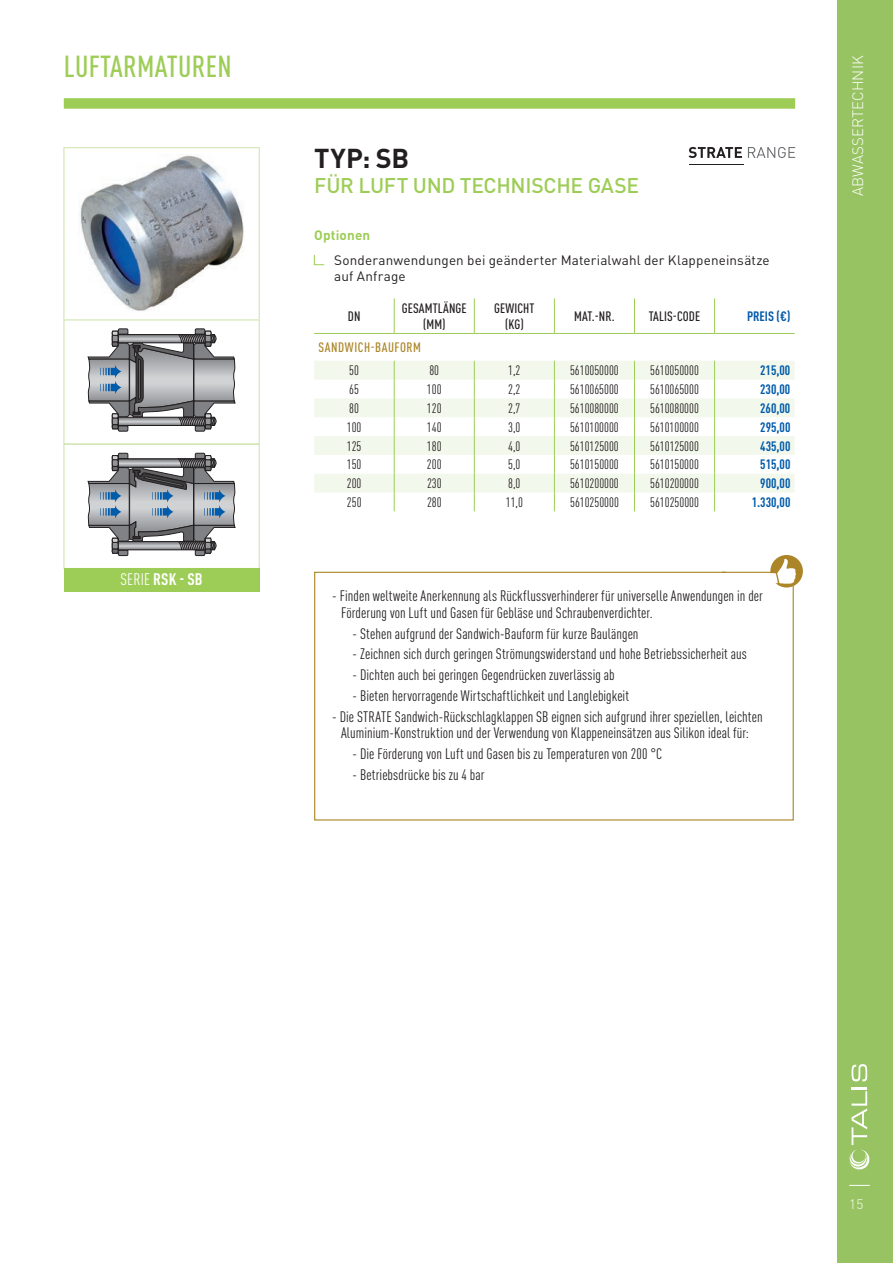
<style>
.page{position:relative;width:893px;height:1263px;background:#fff}
.page>*{position:absolute;margin:0;border:0;box-sizing:border-box;transform-origin:0 0}
.t1{font:500 condensed 30px "DIN Pro";letter-spacing:.01em;color:#9ecd57}
.t2{font:700 27px "DIN Pro";color:#231f20}
.t3{font:500 21px "DIN Pro";letter-spacing:-.015em;color:#9ecd57}
.t4{font:700 condensed 16.5px "DIN Pro";color:#fff}
.t5{font:condensed 15px/16.5px "DIN Pro";letter-spacing:.005em;color:#231f20}
.t6{font:300 15px "DIN Pro";letter-spacing:.01em;color:#fff}
.t7{font:condensed 13.5px "DIN Pro";color:#231f20}
.t8{font:13.5px/16.5px "DIN Pro";letter-spacing:.01em;color:#231f20}
.t9{font:700 condensed 13.5px "DIN Pro";color:#015aaa}
.t10{font:500 condensed 13.5px/16.2px "DIN Pro";letter-spacing:.01em;color:#231f20;text-align:center}
.t11{font:500 condensed 13.5px "DIN Pro";letter-spacing:.04em;color:#ab8527}
.t12{font:700 13.5px "DIN Pro";letter-spacing:.01em;color:#9ecd57}
.t13{font:300 13.5px "DIN Pro";color:#fff}
.s1{font-weight:400}
</style>
<div class="page">
<div style="left:838px;top:0;width:55px;height:1263px;background:#97c362"></div>
<svg style="left:849px;top:1185px;width:21px;height:1px"></svg>
<svg style="left:849px;top:1087px;width:21px;height:83px"></svg>
<svg style="left:851px;top:1064px;width:16px;height:17px"></svg>
<div style="left:64px;top:98px;width:731px;height:11px;background:#9ecd57"></div>
<img style="left:79px;top:155px;width:165px;height:156px">
<div style="left:64px;top:148px;width:195px;height:172px;border:1px solid #cce3aa"></div>
<svg style="left:88px;top:329px;width:147px;height:102px"></svg>
<div style="left:64px;top:320px;width:195px;height:124px;border:1px solid #cce3aa"></div>
<svg style="left:88px;top:453px;width:147px;height:103px"></svg>
<div style="left:64px;top:444px;width:195px;height:124px;border:1px solid #cce3aa"></div>
<div style="left:64px;top:568px;width:195px;height:24px;background:#9ecd57"></div>
<svg style="left:314px;top:255px;width:11px;height:10px"></svg>
<svg style="left:314px;top:571px;width:480px;height:250px"></svg>
<div style="left:770px;top:555px;width:33px;height:32px;background:#ab8527;border-radius:50%"></div>
<svg style="left:768px;top:559px;width:28px;height:25px"></svg>
<svg style="left:689px;top:147px;width:53px;height:11px"></svg>
<svg style="left:748px;top:147px;width:47px;height:11px"></svg>
<hr style="left:689px;top:165px;width:54px;height:1px;background:#231f20">
<svg style="left:314px;top:361px;width:481px;height:131px;fill:#f3f8ec"></svg>
<hr style="left:394px;top:298px;width:1px;height:35px;background:#9ecd57">
<hr style="left:474px;top:298px;width:1px;height:35px;background:#9ecd57">
<hr style="left:554px;top:298px;width:1px;height:35px;background:#9ecd57">
<hr style="left:634px;top:298px;width:1px;height:35px;background:#9ecd57">
<hr style="left:714px;top:298px;width:1px;height:35px;background:#9ecd57">
<hr style="left:314px;top:333px;width:80px;height:1px;background:#9ecd57">
<hr style="left:394px;top:333px;width:80px;height:1px;background:#9ecd57">
<hr style="left:474px;top:333px;width:80px;height:1px;background:#9ecd57">
<hr style="left:554px;top:333px;width:80px;height:1px;background:#9ecd57">
<hr style="left:634px;top:333px;width:81px;height:1px;background:#9ecd57">
<hr style="left:715px;top:333px;width:80px;height:1px;background:#9ecd57">
<svg style="left:394px;top:361px;width:1px;height:150px"></svg>
<svg style="left:474px;top:361px;width:1px;height:150px"></svg>
<svg style="left:554px;top:361px;width:1px;height:150px"></svg>
<svg style="left:634px;top:361px;width:1px;height:150px"></svg>
<svg style="left:714px;top:361px;width:1px;height:150px"></svg>
<h1 class="t1" style="left:64px;top:48px;width:169px">LUFTARMATUREN</h1>
<p class="t4" style="left:121px;top:569px;width:84px"><span class="s1">SERIE</span> RSK - SB</p>
<h2 class="t2" style="left:314px;top:136px;width:96px">TYP: SB</h2>
<h3 class="t3" style="left:314px;top:172px;width:326px">FÜR LUFT UND TECHNISCHE GASE</h3>
<p class="t12" style="left:314px;top:224px;width:58px">Optionen</p>
<p class="t8" style="left:334px;top:250px;width:437px">Sonderanwendungen bei geänderter Materialwahl der Klappeneinsätze auf Anfrage</p>
<p class="t10" style="left:348px;top:308px;width:14px">DN</p>
<p class="t10" style="left:402px;top:300px;width:66px">GESAMTLÄNGE (MM)</p>
<p class="t10" style="left:494px;top:300px;width:42px">GEWICHT (KG)</p>
<p class="t10" style="left:574px;top:308px;width:42px">MAT.-NR.</p>
<p class="t10" style="left:649px;top:308px;width:53px">TALIS-CODE</p>
<p class="t9" style="left:747px;top:308px;width:45px">PREIS (€)</p>
<p class="t11" style="left:318px;top:339px;width:104px">SANDWICH-BAUFORM</p>
<p class="t7" style="left:349px;top:361px;width:11px">50</p>
<p class="t7" style="left:429px;top:361px;width:11px">80</p>
<p class="t7" style="left:508px;top:361px;width:14px">1,2</p>
<p class="t7" style="left:570px;top:361px;width:50px">5610050000</p>
<p class="t7" style="left:650px;top:361px;width:50px">5610050000</p>
<p class="t9" style="left:760px;top:362px;width:32px">215,00</p>
<p class="t7" style="left:349px;top:380px;width:11px">65</p>
<p class="t7" style="left:427px;top:380px;width:16px">100</p>
<p class="t7" style="left:508px;top:380px;width:14px">2,2</p>
<p class="t7" style="left:570px;top:380px;width:50px">5610065000</p>
<p class="t7" style="left:650px;top:380px;width:50px">5610065000</p>
<p class="t9" style="left:760px;top:381px;width:32px">230,00</p>
<p class="t7" style="left:349px;top:398px;width:11px">80</p>
<p class="t7" style="left:427px;top:398px;width:16px">120</p>
<p class="t7" style="left:508px;top:398px;width:14px">2,7</p>
<p class="t7" style="left:570px;top:398px;width:50px">5610080000</p>
<p class="t7" style="left:650px;top:398px;width:50px">5610080000</p>
<p class="t9" style="left:760px;top:400px;width:32px">260,00</p>
<p class="t7" style="left:347px;top:417px;width:16px">100</p>
<p class="t7" style="left:427px;top:417px;width:16px">140</p>
<p class="t7" style="left:508px;top:417px;width:14px">3,0</p>
<p class="t7" style="left:570px;top:417px;width:50px">5610100000</p>
<p class="t7" style="left:650px;top:417px;width:50px">5610100000</p>
<p class="t9" style="left:760px;top:419px;width:32px">295,00</p>
<p class="t7" style="left:347px;top:436px;width:16px">125</p>
<p class="t7" style="left:427px;top:436px;width:16px">180</p>
<p class="t7" style="left:508px;top:436px;width:14px">4,0</p>
<p class="t7" style="left:570px;top:436px;width:50px">5610125000</p>
<p class="t7" style="left:650px;top:436px;width:50px">5610125000</p>
<p class="t9" style="left:760px;top:438px;width:32px">435,00</p>
<p class="t7" style="left:347px;top:455px;width:16px">150</p>
<p class="t7" style="left:427px;top:455px;width:16px">200</p>
<p class="t7" style="left:508px;top:455px;width:14px">5,0</p>
<p class="t7" style="left:570px;top:455px;width:50px">5610150000</p>
<p class="t7" style="left:650px;top:455px;width:50px">5610150000</p>
<p class="t9" style="left:760px;top:456px;width:32px">515,00</p>
<p class="t7" style="left:347px;top:474px;width:16px">200</p>
<p class="t7" style="left:427px;top:474px;width:16px">230</p>
<p class="t7" style="left:508px;top:474px;width:14px">8,0</p>
<p class="t7" style="left:570px;top:474px;width:50px">5610200000</p>
<p class="t7" style="left:650px;top:474px;width:50px">5610200000</p>
<p class="t9" style="left:760px;top:475px;width:32px">900,00</p>
<p class="t7" style="left:347px;top:493px;width:16px">250</p>
<p class="t7" style="left:427px;top:493px;width:16px">280</p>
<p class="t7" style="left:506px;top:493px;width:19px">11,0</p>
<p class="t7" style="left:570px;top:493px;width:50px">5610250000</p>
<p class="t7" style="left:650px;top:493px;width:50px">5610250000</p>
<p class="t9" style="left:752px;top:494px;width:40px">1.330,00</p>
<p class="t5" style="left:341px;top:587px;width:423px;text-indent:-9px">- Finden weltweite Anerkennung als Rückflussverhinderer für universelle Anwendungen in der<br>Förderung von Luft und Gasen für Gebläse und Schraubenverdichter.</p>
<p class="t5" style="left:353px;top:624px;width:287px">- Stehen aufgrund der Sandwich-Bauform für kurze Baulängen</p>
<p class="t5" style="left:353px;top:645px;width:396px">- Zeichnen sich durch geringen Strömungswiderstand und hohe Betriebssicherheit aus</p>
<p class="t5" style="left:353px;top:665px;width:263px">- Dichten auch bei geringen Gegendrücken zuverlässig ab</p>
<p class="t5" style="left:353px;top:686px;width:278px">- Bieten hervorragende Wirtschaftlichkeit und Langlebigkeit</p>
<p class="t5" style="left:332px;top:707px;width:432px;text-align:center">- Die STRATE Sandwich-Rückschlagklappen SB eignen sich aufgrund ihrer speziellen, leichten<br>Aluminium-Konstruktion und der Verwendung von Klappeneinsätzen aus Silikon ideal für:</p>
<p class="t5" style="left:353px;top:744px;width:311px">- Die Förderung von Luft und Gasen bis zu Temperaturen von 200 °C</p>
<p class="t5" style="left:353px;top:765px;width:133px">- Betriebsdrücke bis zu 4 bar</p>
<p class="t6" style="left:848px;top:196px;width:143px;rotate:-90deg">ABWASSERTECHNIK</p>
<p class="t13" style="left:849px;top:1195px;width:16px">15</p>
</div>
